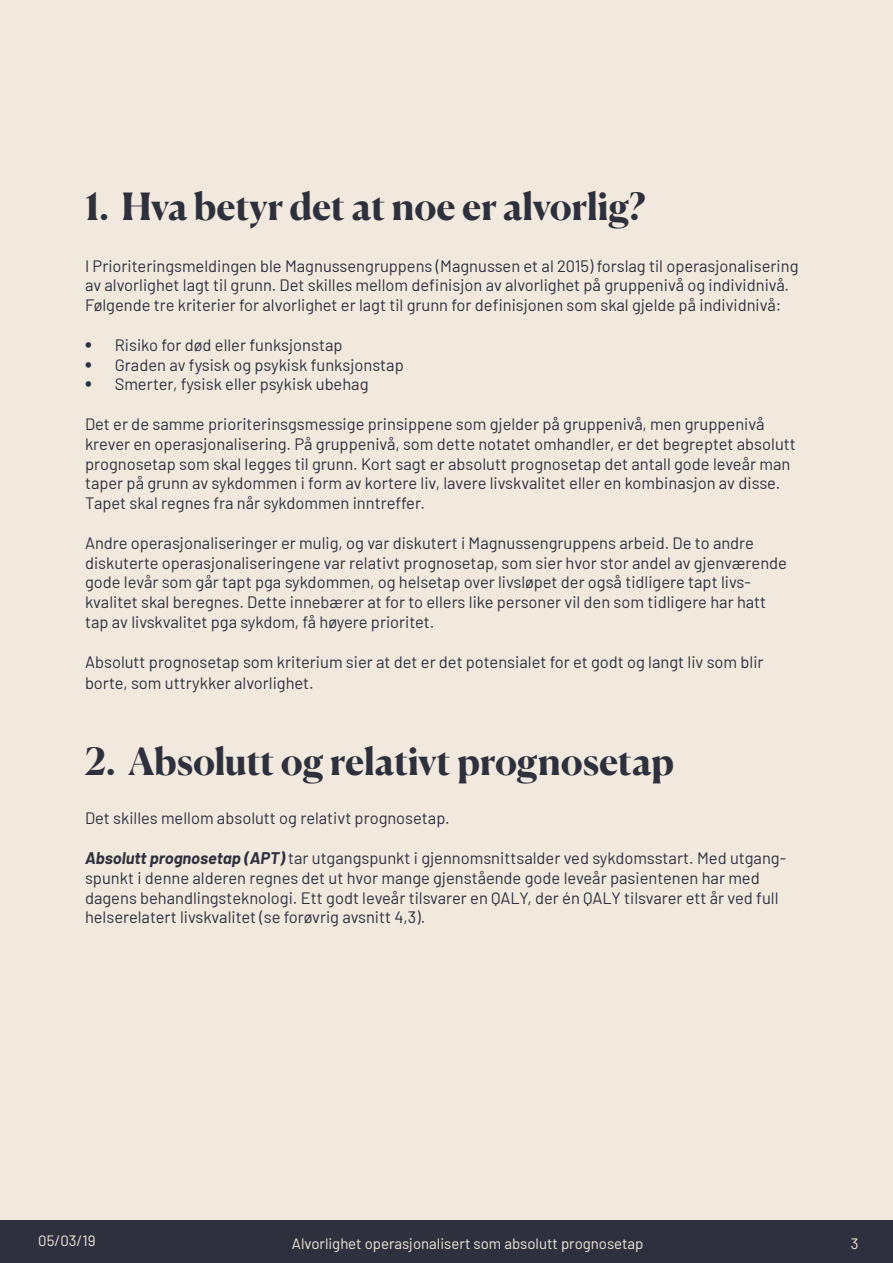
<style>
.page{position:relative;width:893px;height:1263px;background:#f2e9de}
.page>*{position:absolute;margin:0;border:0;box-sizing:border-box;transform-origin:0 0}
.t1{font:700 37.5px "Canela";color:#2e313d}
.t2{font:16.5px/19.8px "Barlow";color:#2e313d}
.t3{font:15px "Barlow";color:#f2e9de}
.s1{font-weight:700;font-size:21px}
.s2{font-weight:700;font-style:italic}
</style>
<div class="page">
<div style="left:0;top:1220px;width:893px;height:43px;background:#2e313d"></div>
<h1 class="t1" style="left:85px;top:177px;width:562px">1. Hva betyr det at noe er alvorlig?</h1>
<p class="t2" style="left:85px;top:254px;width:715px">I Prioriteringsmeldingen ble Magnussengruppens (Magnussen et al 2015) forslag til operasjonalisering av alvorlighet lagt til grunn. Det skilles mellom definisjon av alvorlighet på gruppenivå og individnivå.<br>Følgende tre kriterier for alvorlighet er lagt til grunn for definisjonen som skal gjelde på individnivå:</p>
<p class="t2" style="left:85px;top:334px;width:259px"><span class="s1">•</span> Risiko for død eller funksjonstap</p>
<p class="t2" style="left:85px;top:353px;width:320px"><span class="s1">•</span> Graden av fysisk og psykisk funksjonstap</p>
<p class="t2" style="left:85px;top:373px;width:285px"><span class="s1">•</span> Smerter, fysisk eller psykisk ubehag</p>
<p class="t2" style="left:85px;top:413px;width:712px">Det er de samme prioriterinsgsmessige prinsippene som gjelder på gruppenivå, men gruppenivå krever en operasjonalisering. På gruppenivå, som dette notatet omhandler, er det begreptet absolutt prognosetap som skal legges til grunn. Kort sagt er absolutt prognosetap det antall gode leveår man taper på grunn av sykdommen i form av kortere liv, lavere livskvalitet eller en kombinasjon av disse.<br>Tapet skal regnes fra når sykdommen inntreffer.</p>
<p class="t2" style="left:85px;top:532px;width:703px">Andre operasjonaliseringer er mulig, og var diskutert i Magnussengruppens arbeid. De to andre diskuterte operasjonaliseringene var relativt prognosetap, som sier hvor stor andel av gjenværende gode levår som går tapt pga sykdommen, og helsetap over livsløpet der også tidligere tapt livs&shy;kvalitet skal beregnes. Dette innebærer at for to ellers like personer vil den som tidligere har hatt tap av livskvalitet pga sykdom, få høyere prioritet.</p>
<p class="t2" style="left:85px;top:650px;width:680px;line-height:21.6px">Absolutt prognosetap som kriterium sier at det er det potensialet for et godt og langt liv som blir borte, som uttrykker alvorlighet.</p>
<h1 class="t1" style="left:85px;top:732px;width:591px">2. Absolutt og relativt prognosetap</h1>
<p class="t2" style="left:85px;top:807px;width:366px">Det skilles mellom absolutt og relativt prognosetap.</p>
<p class="t2" style="left:85px;top:847px;width:703px"><span class="s2">Absolutt prognosetap (APT)</span> tar utgangspunkt i gjennomsnittsalder ved sykdomsstart. Med utgang&shy;spunkt i denne alderen regnes det ut hvor mange gjenstående gode leveår pasientenen har med dagens behandlingsteknologi. Ett godt leveår tilsvarer en QALY, der én QALY tilsvarer ett år ved full helserelatert livskvalitet (se forøvrig avsnitt 4,3).</p>
<p class="t3" style="left:38px;top:1230px;width:59px">05/03/19</p>
<p class="t3" style="left:292px;top:1233px;width:353px">Alvorlighet operasjonalisert som absolutt prognosetap</p>
<p class="t3" style="left:851px;top:1233px;width:9px">3</p>
</div>
